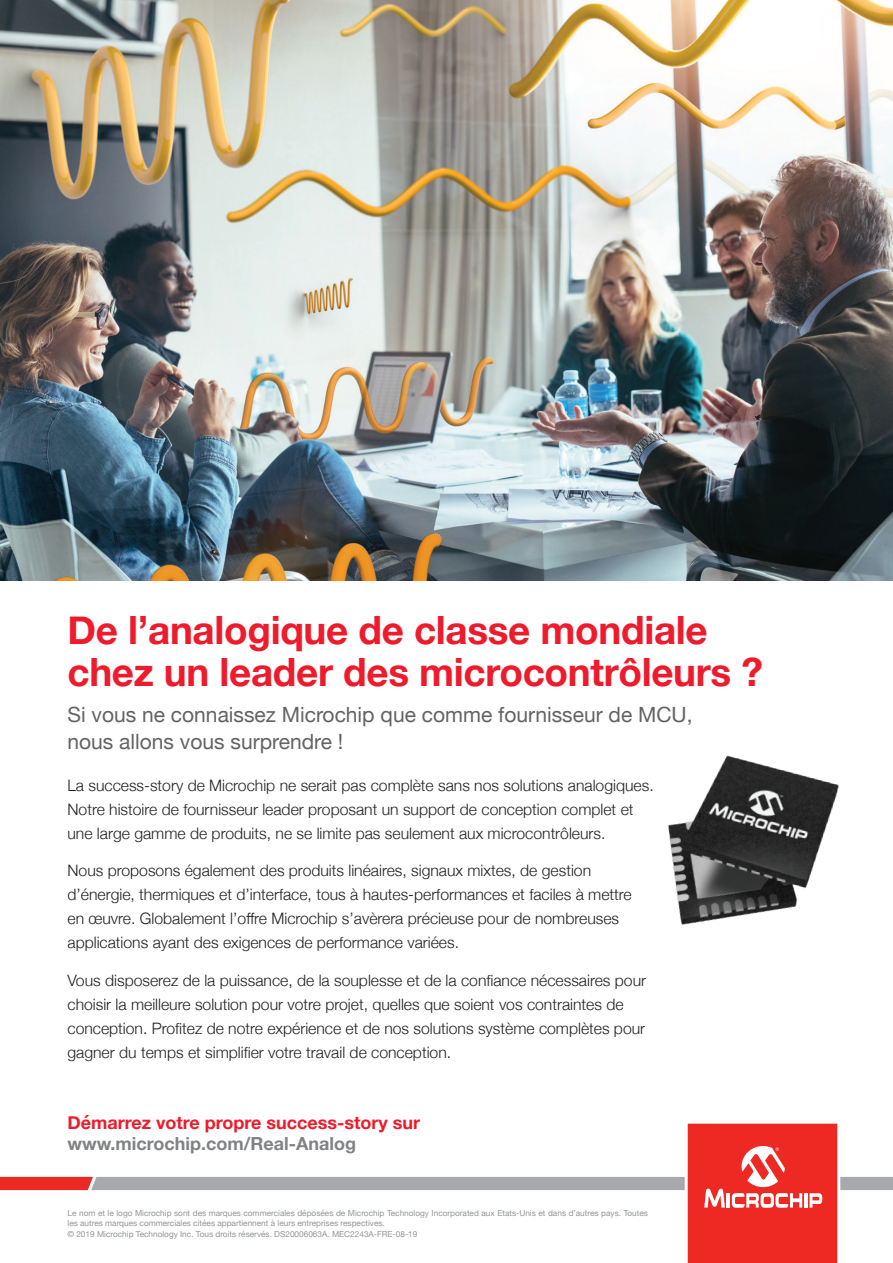
<style>
.page{position:relative;width:893px;height:1263px;background:#fff}
.page>*{position:absolute;margin:0;border:0;box-sizing:border-box;transform-origin:0 0}
.t1{font:700 39px/42px "Helvetica Neue";letter-spacing:-.01em;color:#ee1b2c}
.t2{font:21px/27px "Helvetica Neue";color:#636366}
.t3{font:700 18px "Helvetica Neue";color:#ee1b2c}
.t4{font:700 18px "Helvetica Neue";color:#808285}
.t5{font:300 15.75px/24px "Helvetica Neue";color:#231f20}
.t6{font:8.25px/10.5px "Helvetica Neue";color:#939598}
</style>
<div class="page">
<svg style="left:0;top:1123px;width:893px;height:140px"></svg>
<img style="left:668px;top:755px;width:171px;height:170px">
<img style="left:0;top:0;width:893px;height:581px">
<h1 class="t1" style="left:68px;top:610px;width:697px">De l’analogique de classe mondiale chez un leader des microcontrôleurs ?</h1>
<h2 class="t2" style="left:68px;top:702px;width:627px">Si vous ne connaissez Microchip que comme fournisseur de MCU, nous allons vous surprendre !</h2>
<p class="t5" style="left:68px;top:772px;width:588px">La success-story de Microchip ne serait pas complète sans nos solutions analogiques.<br>Notre histoire de fournisseur leader proposant un support de conception complet et une large gamme de produits, ne se limite pas seulement aux microcontrôleurs.</p>
<p class="t5" style="left:68px;top:858px;width:566px">Nous proposons également des produits linéaires, signaux mixtes, de gestion d’énergie, thermiques et d’interface, tous à hautes-performances et faciles à mettre en œuvre. Globalement l’offre Microchip s’avèrera précieuse pour de nombreuses applications ayant des exigences de performance variées.</p>
<p class="t5" style="left:68px;top:967px;width:580px">Vous disposerez de la puissance, de la souplesse et de la confiance nécessaires pour choisir la meilleure solution pour votre projet, quelles que soient vos contraintes de conception. Profitez de notre expérience et de nos solutions système complètes pour gagner du temps et simplifier votre travail de conception.</p>
<p class="t3" style="left:68px;top:1109px;width:354px">Démarrez votre propre success-story sur</p>
<p class="t4" style="left:68px;top:1130px;width:290px">www.microchip.com/Real-Analog</p>
<p class="t6" style="left:68px;top:1208px;width:582px">Le nom et le logo Microchip sont des marques commerciales déposées de Microchip Technology Incorporated aux Etats-Unis et dans d’autres pays. Toutes les autres marques commerciales citées appartiennent à leurs entreprises respectives.<br>© 2019 Microchip Technology Inc. Tous droits réservés. DS20006063A. MEC2243A-FRE-08-19</p>
</div>
